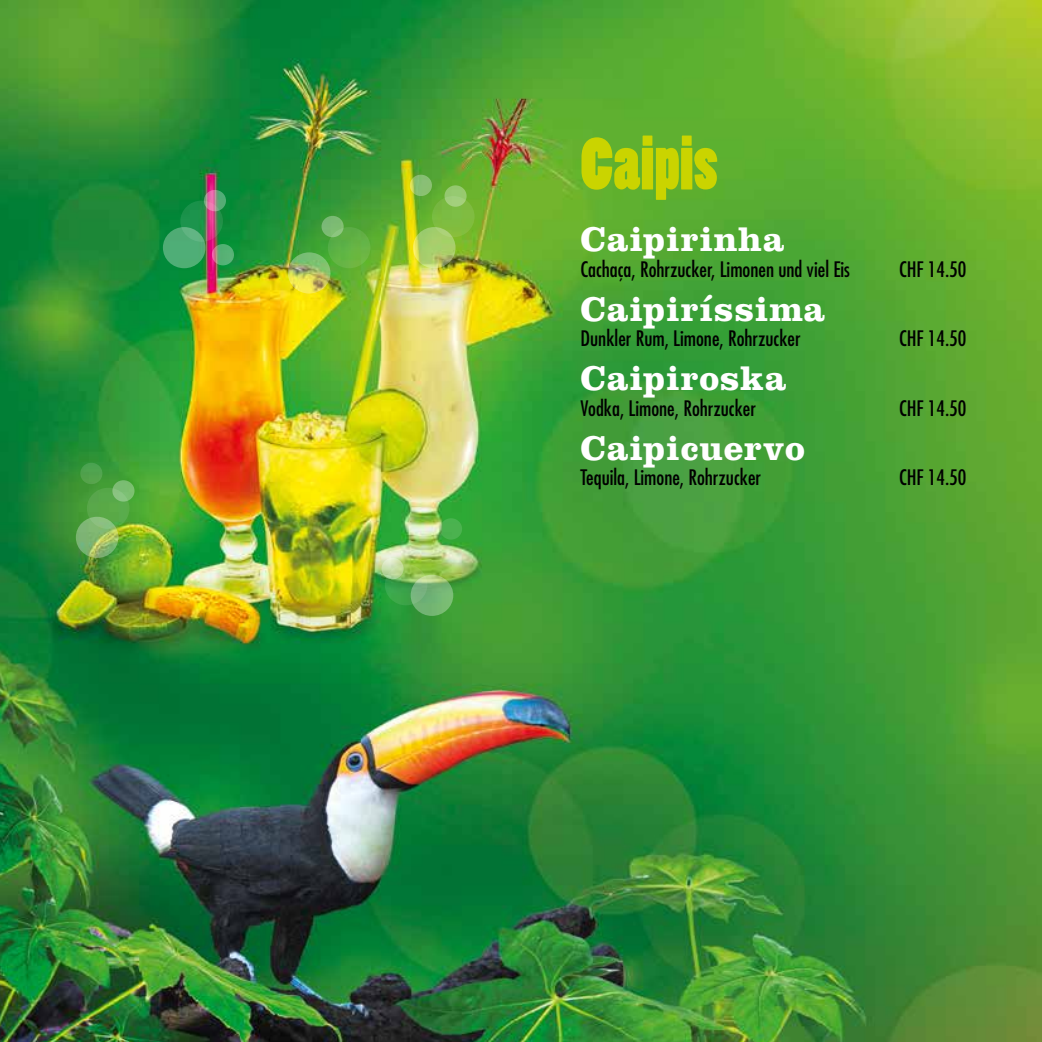
<style>
.page{position:relative;width:1042px;height:1042px;background:#fff}
.page>*{position:absolute;margin:0;border:0;box-sizing:border-box;transform-origin:0 0}
.t1{font:69.3px "Poplar Std";color:#cad400}
.t2{font:700 35.52px "Clarendon LT Std";letter-spacing:.02em;color:#fff}
.t3{font:condensed 20.82px "Futura Std";color:#000}
</style>
<div class="page">
<img style="left:0;top:0;width:1042px;height:1042px">
<svg style="left:413px;top:227px;width:42px;height:41px"></svg>
<div style="left:163px;top:227px;width:42px;height:41px;background:#4fae77;border-radius:50%"></div>
<svg style="left:288px;top:252px;width:42px;height:41px"></svg>
<svg style="left:432px;top:196px;width:42px;height:41px"></svg>
<svg style="left:180px;top:201px;width:43px;height:41px"></svg>
<div style="left:328px;top:227px;width:42px;height:41px;background:linear-gradient(to right,#58b045,#6bb544);border-radius:50%"></div>
<svg style="left:444px;top:185px;width:22px;height:22px"></svg>
<svg style="left:410px;top:175px;width:22px;height:21px"></svg>
<svg style="left:204px;top:190px;width:22px;height:21px"></svg>
<svg style="left:212px;top:244px;width:22px;height:21px"></svg>
<svg style="left:321px;top:216px;width:23px;height:21px"></svg>
<svg style="left:411px;top:575px;width:42px;height:41px"></svg>
<svg style="left:76px;top:517px;width:42px;height:41px"></svg>
<svg style="left:385px;top:564px;width:42px;height:41px"></svg>
<svg style="left:87px;top:488px;width:42px;height:41px"></svg>
<svg style="left:381px;top:558px;width:23px;height:21px"></svg>
<svg style="left:112px;top:480px;width:22px;height:21px"></svg>
<div style="left:440px;top:518px;width:22px;height:21px;background:#4bb24f;border-radius:50%"></div>
<div style="left:80px;top:463px;width:22px;height:21px;background:#50a34d;border-radius:50%"></div>
<h1 class="t1" style="left:580px;top:126px;width:139px">Caipis</h1>
<h2 class="t2" style="left:580px;top:218px;width:205px">Caipirinha</h2>
<p class="t3" style="left:580px;top:257px;width:271px">Cachaça, Rohrzucker, Limonen und viel Eis</p>
<p class="t3" style="left:899px;top:257px;width:69px">CHF 14.50</p>
<h2 class="t2" style="left:580px;top:287px;width:246px">Caipiríssima</h2>
<p class="t3" style="left:580px;top:326px;width:222px">Dunkler Rum, Limone, Rohrzucker</p>
<p class="t3" style="left:899px;top:326px;width:69px">CHF 14.50</p>
<h2 class="t2" style="left:580px;top:357px;width:207px">Caipiroska</h2>
<p class="t3" style="left:580px;top:395px;width:177px">Vodka, Limone, Rohrzucker</p>
<p class="t3" style="left:899px;top:395px;width:69px">CHF 14.50</p>
<h2 class="t2" style="left:580px;top:426px;width:226px">Caipicuervo</h2>
<p class="t3" style="left:580px;top:465px;width:182px">Tequila, Limone, Rohrzucker</p>
<p class="t3" style="left:899px;top:465px;width:69px">CHF 14.50</p>
</div>
